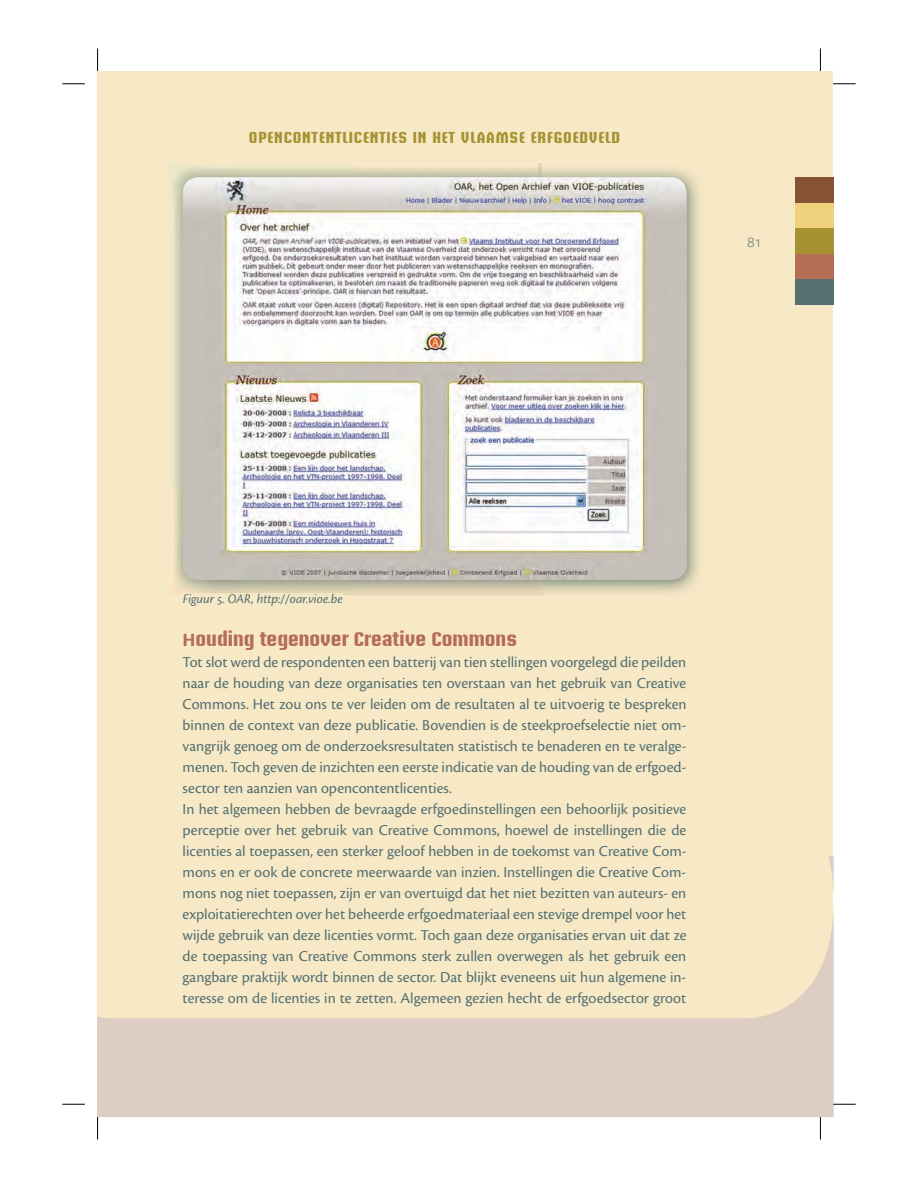
<style>
.page{position:relative;width:918px;height:1188px;background:#fff}
.page>*{position:absolute;margin:0;border:0;box-sizing:border-box;transform-origin:0 0}
.t1{font:700 19.5px "Briem Akademi Std";color:#b56d55}
.t2{font:15.75px/21px "Cronos Pro";color:#547073;text-align:justify}
.t3{font:15.75px/21px "Cronos Pro";color:#546f73;text-align:justify}
.t4{font:700 15.75px "Briem Akademi Std";letter-spacing:.05em;color:#a79232}
.t5{font:300 15.75px "Myriad Pro";color:#546f73}
.t6{font:italic 13.5px "Cronos Pro";letter-spacing:-.005em;color:#546f73}
.s1{font-family:"Cronos Pro"}
</style>
<div class="page">
<div style="left:98px;top:71px;width:735px;height:1046px;background:#f7e9c6"></div>
<div style="left:795px;top:177px;width:38px;height:26px;background:#855233"></div>
<div style="left:795px;top:203px;width:38px;height:25px;background:#efd07c"></div>
<div style="left:795px;top:228px;width:38px;height:26px;background:#a79232"></div>
<div style="left:795px;top:254px;width:38px;height:25px;background:#b56d55"></div>
<div style="left:795px;top:279px;width:38px;height:26px;background:#547073"></div>
<svg style="left:99px;top:856px;width:734px;height:261px"></svg>
<img style="left:169px;top:164px;width:530px;height:431px">
<img style="left:184px;top:594px;width:159px;height:2px">
<img style="left:183px;top:594px;width:61px;height:1px">
<img style="left:183px;top:177px;width:503px;height:403px;border-radius:15px">
<svg style="left:62px;top:84px;width:23px;height:1px"></svg>
<svg style="left:833px;top:84px;width:23px;height:1px"></svg>
<svg style="left:62px;top:1104px;width:23px;height:1px"></svg>
<svg style="left:833px;top:1104px;width:23px;height:1px"></svg>
<svg style="left:97px;top:49px;width:1px;height:22px"></svg>
<svg style="left:97px;top:856px;width:2px;height:283px"></svg>
<svg style="left:820px;top:49px;width:1px;height:22px"></svg>
<svg style="left:820px;top:1117px;width:1px;height:22px"></svg>
<p class="t4" style="left:249px;top:131px;width:373px">OPENCONTENTLICENTIES IN HET VLAAMSE ERFGOEDVELD</p>
<p class="t5" style="left:747px;top:232px;width:15px">81</p>
<p class="t6" style="left:183px;top:594px;width:162px">Figuur 5. OAR, http://oar.vioe.be</p>
<p class="t1" style="left:183px;top:631px;width:336px"><span class="s1">H</span>ouding tegenover Creative Commons</p>
<p class="t3" style="left:183px;top:653px;width:505px">Tot slot werd de respondenten een batterij van tien stellingen voorgelegd die peilden naar de houding van deze organisaties ten overstaan van het gebruik van Creative Commons. Het zou ons te ver leiden om de resultaten al te uitvoerig te bespreken binnen de context van deze publicatie. Bovendien is de steekproefselectie niet om&shy;vangrijk genoeg om de onderzoeksresultaten statistisch te benaderen en te veralge&shy;menen. Toch geven de inzichten een eerste indicatie van de houding van de erfgoed&shy;sector ten aanzien van opencontentlicenties.</p>
<p class="t2" style="left:183px;top:800px;width:505px">In het algemeen hebben de bevraagde erfgoedinstellingen een behoorlijk positieve perceptie over het gebruik van Creative Commons, hoewel de instellingen die de licenties al toepassen, een sterker geloof hebben in de toekomst van Creative Com&shy;mons en er ook de concrete meerwaarde van inzien. Instellingen die Creative Com&shy;mons nog niet toepassen, zijn er van overtuigd dat het niet bezitten van auteurs- en exploitatierechten over het beheerde erfgoedmateriaal een stevige drempel voor het wijde gebruik van deze licenties vormt. Toch gaan deze organisaties ervan uit dat ze de toepassing van Creative Commons sterk zullen overwegen als het gebruik een gangbare praktijk wordt binnen de sector. Dat blijkt eveneens uit hun algemene in&shy;teresse om de licenties in te zetten. Algemeen gezien hecht de erfgoedsector groot</p>
</div>
